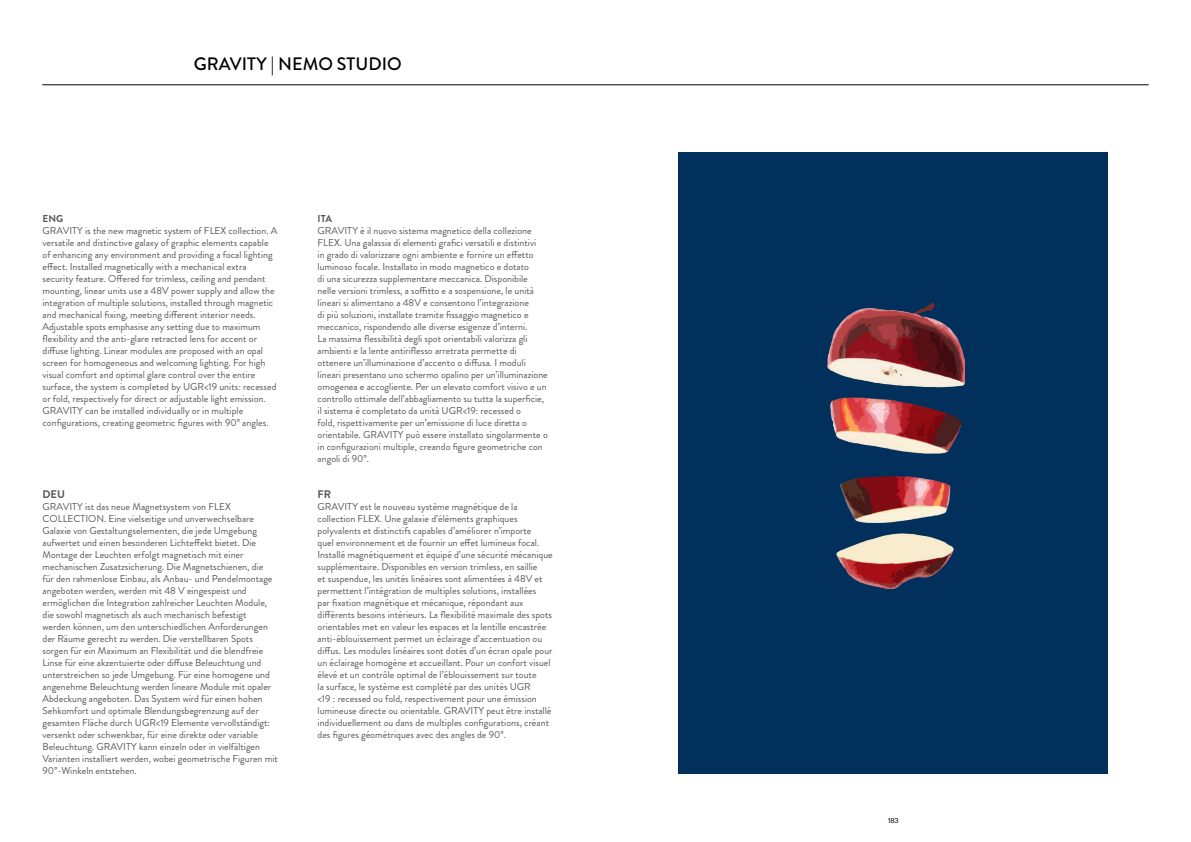
<style>
.page{position:relative;width:1191px;height:842px;background:#fff}
.page>*{position:absolute;margin:0;border:0;box-sizing:border-box;transform-origin:0 0}
.t1{font:500 18px "Brandon Grotesque";color:#000}
.t2{font:700 11px "Brandon Grotesque";color:#575756}
.t3{font:10px/12px "Brandon Grotesque";color:#575756}
.t4{font:700 10px "Brandon Grotesque";color:#575756}
.t5{font:7px "Helvetica Now Display";color:#000}
</style>
<div class="page">
<hr style="left:43px;top:85px;width:1105px;height:1px;background:#000">
<div style="left:678px;top:152px;width:429px;height:622px;background:#00305b"></div>
<img style="left:828px;top:303px;width:136px;height:285px">
<h1 class="t1" style="left:194px;top:51px;width:210px">GRAVITY | NEMO STUDIO</h1>
<p class="t4" style="left:43px;top:212px;width:22px">ENG</p>
<p class="t3" style="left:43px;top:225px;width:236px">GRAVITY is the new magnetic system of FLEX collection. A versatile and distinctive galaxy of graphic elements capable of enhancing any environment and providing a focal lighting effect. Installed magnetically with a mechanical extra security feature. Offered for trimless, ceiling and pendant mounting, linear units use a 48V power supply and allow the integration of multiple solutions, installed through magnetic and mechanical fixing, meeting different interior needs.<br>Adjustable spots emphasise any setting due to maximum flexibility and the anti-glare retracted lens for accent or diffuse lighting. Linear modules are proposed with an opal screen for homogeneous and welcoming lighting. For high visual comfort and optimal glare control over the entire surface, the system is completed by UGR&lt;19 units: recessed or fold, respectively for direct or adjustable light emission.<br>GRAVITY can be installed individually or in multiple configurations, creating geometric figures with 90° angles.</p>
<p class="t2" style="left:43px;top:486px;width:24px">DEU</p>
<p class="t3" style="left:43px;top:501px;width:237px">GRAVITY ist das neue Magnetsystem von FLEX COLLECTION. Eine vielseitige und unverwechselbare Galaxie von Gestaltungselementen, die jede Umgebung aufwertet und einen besonderen Lichteffekt bietet. Die Montage der Leuchten erfolgt magnetisch mit einer mechanischen Zusatzsicherung. Die Magnetschienen, die<br>für den rahmenlose Einbau, als Anbau- und Pendelmontage angeboten werden, werden mit 48 V eingespeist und ermöglichen die Integration zahlreicher Leuchten Module, die sowohl magnetisch als auch mechanisch befestigt<br>werden können, um den unterschiedlichen Anforderungen der Räume gerecht zu werden. Die verstellbaren Spots sorgen für ein Maximum an Flexibilität und die blendfreie Linse für eine akzentuierte oder diffuse Beleuchtung und unterstreichen so jede Umgebung. Für eine homogene und angenehme Beleuchtung werden lineare Module mit opaler Abdeckung angeboten. Das System wird für einen hohen Sehkomfort und optimale Blendungsbegrenzung auf der gesamten Fläche durch UGR&lt;19 Elemente vervollständigt: versenkt oder schwenkbar, für eine direkte oder variable Beleuchtung. GRAVITY kann einzeln oder in vielfältigen Varianten installiert werden, wobei geometrische Figuren mit 90°-Winkeln entstehen.</p>
<p class="t4" style="left:317px;top:212px;width:16px">ITA</p>
<p class="t3" style="left:317px;top:225px;width:232px">GRAVITY è il nuovo sistema magnetico della collezione FLEX. Una galassia di elementi grafici versatili e distintivi<br>in grado di valorizzare ogni ambiente e fornire un effetto luminoso focale. Installato in modo magnetico e dotato<br>di una sicurezza supplementare meccanica. Disponibile nelle versioni trimless, a soffitto e a sospensione, le unità lineari si alimentano a 48V e consentono l’integrazione<br>di più soluzioni, installate tramite fissaggio magnetico e meccanico, rispondendo alle diverse esigenze d’interni.<br>La massima flessibilità degli spot orientabili valorizza gli ambienti e la lente antiriflesso arretrata permette di ottenere un’illuminazione d’accento o diffusa. I moduli lineari presentano uno schermo opalino per un’illuminazione omogenea e accogliente. Per un elevato comfort visivo e un controllo ottimale dell’abbagliamento su tutta la superficie, il sistema è completato da unità UGR&lt;19: recessed o<br>fold, rispettivamente per un’emissione di luce diretta o orientabile. GRAVITY può essere installato singolarmente o in configurazioni multiple, creando figure geometriche con angoli di 90°.</p>
<p class="t2" style="left:317px;top:486px;width:15px">FR</p>
<p class="t3" style="left:317px;top:501px;width:237px">GRAVITY est le nouveau système magnétique de la collection FLEX. Une galaxie d’éléments graphiques polyvalents et distinctifs capables d’améliorer n’importe<br>quel environnement et de fournir un effet lumineux focal.<br>Installé magnétiquement et équipé d’une sécurité mécanique supplémentaire. Disponibles en version trimless, en saillie<br>et suspendue, les unités linéaires sont alimentées à 48V et permettent l’intégration de multiples solutions, installées<br>par fixation magnétique et mécanique, répondant aux différents besoins intérieurs. La flexibilité maximale des spots orientables met en valeur les espaces et la lentille encastrée anti-éblouissement permet un éclairage d’accentuation ou diffus. Les modules linéaires sont dotés d’un écran opale pour un éclairage homogène et accueillant. Pour un confort visuel élevé et un contrôle optimal de l’éblouissement sur toute<br>la surface, le système est complété par des unités UGR<br>&lt;19 : recessed ou fold, respectivement pour une émission lumineuse directe ou orientable. GRAVITY peut être installé individuellement ou dans de multiples configurations, créant des figures géométriques avec des angles de 90°.</p>
<p class="t5" style="left:888px;top:815px;width:12px">183</p>
</div>
